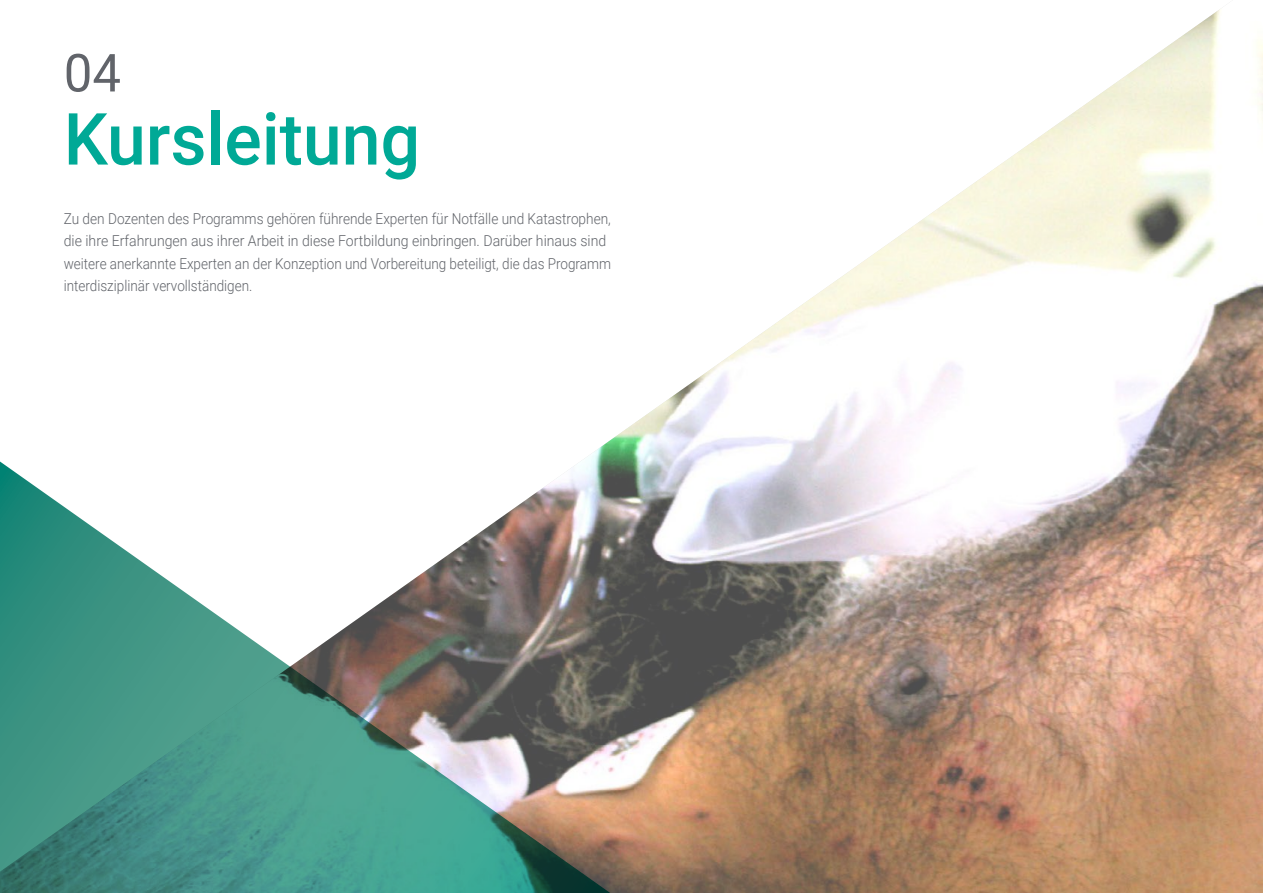
<style>
.page{position:relative;width:1263px;height:893px;background:#fff}
.page>*{position:absolute;margin:0;border:0;box-sizing:border-box;transform-origin:0 0}
.t1{font:500 72px "Roboto";color:#00a996}
.t2{font:52.5px "Roboto";color:#61646a}
.t3{font:300 15px/22.5px "Roboto";color:#61646a;scale:.91 1}
</style>
<div class="page">
<img style="left:602px;top:9px;width:661px;height:884px">
<svg style="left:0;top:446px;width:640px;height:447px"></svg>
<h2 class="t2" style="left:64px;top:36px;width:59px">04</h2>
<h1 class="t1" style="left:64px;top:89px;width:358px">Kursleitung</h1>
<p class="t3" style="left:64px;top:207px;width:603px">Zu den Dozenten des Programms gehören führende Experten für Notfälle und Katastrophen, die ihre Erfahrungen aus ihrer Arbeit in diese Fortbildung einbringen. Darüber hinaus sind weitere anerkannte Experten an der Konzeption und Vorbereitung beteiligt, die das Programm interdisziplinär vervollständigen.</p>
</div>
